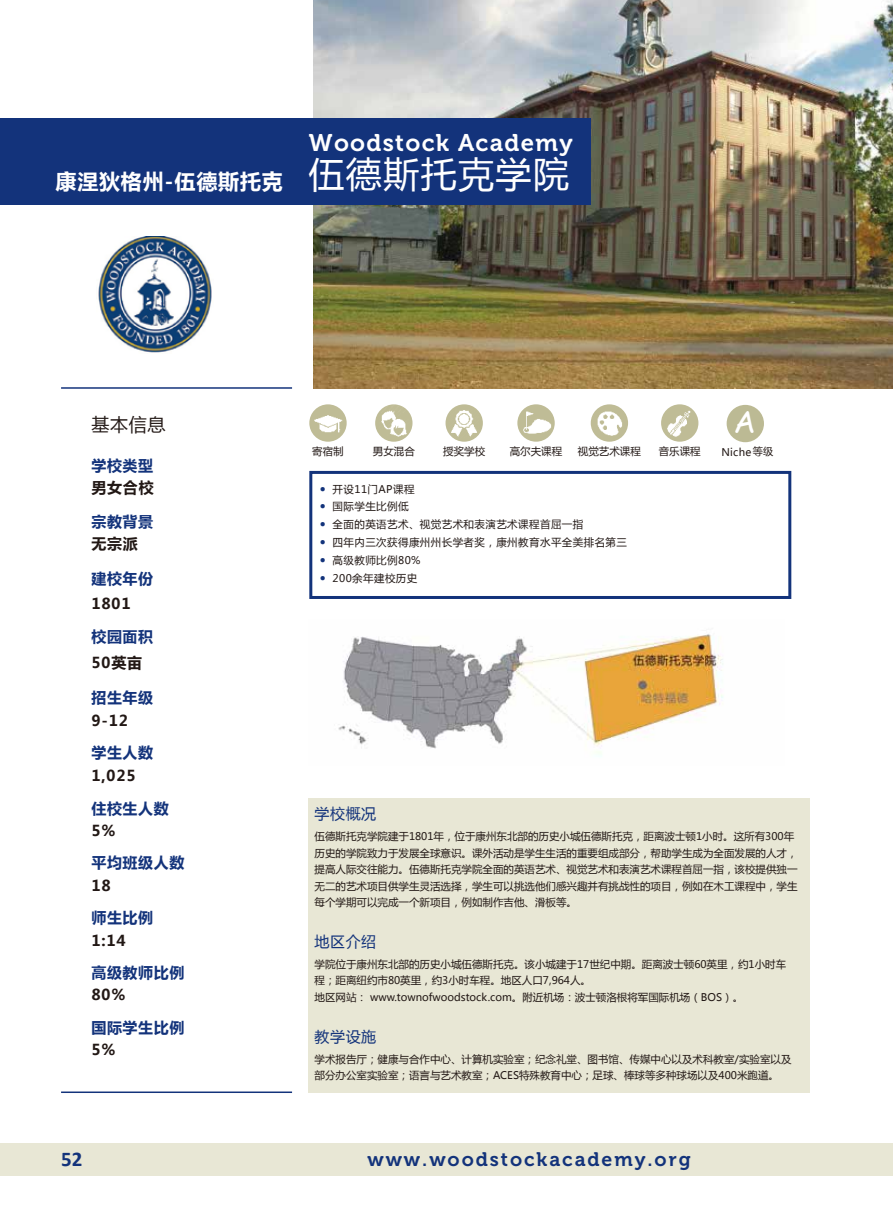
<style>
.page{position:relative;width:893px;height:1212px;background:#fff}
.page>*{position:absolute;margin:0;border:0;box-sizing:border-box;transform-origin:0 0}
.t1{font:36px "Microsoft Ya Hei";letter-spacing:.04em;color:#fff}
.t2{font:30.6px "Comic Sans MS";color:#fff}
.t3{font:24px "Museo 700";letter-spacing:.055em;color:#fff}
.t4{font:700 21px "Microsoft Ya Hei";letter-spacing:.04em;color:#fff}
.t5{font:700 21px "Calibri";color:#13337b}
.t6{font:19.5px "Museo 700";letter-spacing:.1em;color:#13337b}
.t7{font:18px "Microsoft Ya Hei";color:#221815}
.t8{font:700 15px "Microsoft Ya Hei";letter-spacing:.04em;color:#13337b}
.t9{font:700 15px "Microsoft Ya Hei";letter-spacing:.05em;color:#221815}
.t10{font:15px "Microsoft Ya Hei";letter-spacing:.04em;color:#13337b}
.t11{font:10.5px/16.5px "Microsoft Ya Hei";color:#221815}
.t12{font:10.5px "Microsoft Ya Hei";letter-spacing:.04em;color:#221815}
.s1{font-size:10.2px}
.s2{font-family:"Calibri";font-weight:700;font-size:12px;color:#13337b}
</style>
<div class="page">
<div style="left:309px;top:798px;width:501px;height:295px;background:#e8e7d5"></div>
<img style="left:314px;top:0;width:579px;height:389px">
<div style="left:0;top:118px;width:591px;height:87px;background:#13337b"></div>
<div style="left:0;top:1143px;width:893px;height:32px;background:#e8e7d5"></div>
<div style="left:309px;top:471px;width:482px;height:128px;border:3px solid #13337b"></div>
<hr style="left:61px;top:387px;width:231px;height:2px;background:#13337b">
<hr style="left:61px;top:1091px;width:231px;height:2px;background:#13337b">
<img style="left:309px;top:404px;width:38px;height:38px;border-radius:19px">
<img style="left:375px;top:404px;width:37px;height:38px;border-radius:19px">
<img style="left:445px;top:404px;width:38px;height:38px;border-radius:19px">
<img style="left:517px;top:404px;width:38px;height:38px;border-radius:19px">
<img style="left:591px;top:404px;width:37px;height:38px;border-radius:19px">
<img style="left:661px;top:404px;width:37px;height:38px;border-radius:19px">
<img style="left:338px;top:634px;width:385px;height:120px">
<img style="left:98px;top:236px;width:114px;height:117px">
<div style="left:727px;top:405px;width:37px;height:37px;background:#bcba94;border-radius:50%"></div>
<h3 class="t4" style="left:56px;top:167px;width:229px">康涅狄格州-伍德斯托克</h3>
<h3 class="t3" style="left:309px;top:130px;width:265px">Woodstock Academy</h3>
<h1 class="t1" style="left:309px;top:150px;width:262px">伍德斯托克学院</h1>
<h3 class="t7" style="left:91px;top:412px;width:76px">基本信息</h3>
<h3 class="t8" style="left:91px;top:455px;width:63px">学校类型</h3>
<h3 class="t9" style="left:91px;top:477px;width:64px">男女合校</h3>
<h3 class="t8" style="left:91px;top:511px;width:63px">宗教背景</h3>
<h3 class="t9" style="left:91px;top:534px;width:48px">无宗派</h3>
<h3 class="t8" style="left:91px;top:568px;width:63px">建校年份</h3>
<h3 class="t9" style="left:91px;top:593px;width:41px">1801</h3>
<h3 class="t8" style="left:91px;top:626px;width:63px">校园面积</h3>
<h3 class="t9" style="left:91px;top:652px;width:52px">50英亩</h3>
<h3 class="t8" style="left:91px;top:687px;width:63px">招生年级</h3>
<h3 class="t9" style="left:91px;top:710px;width:38px">9-12</h3>
<h3 class="t8" style="left:91px;top:742px;width:63px">学生人数</h3>
<h3 class="t9" style="left:91px;top:765px;width:46px">1,025</h3>
<h3 class="t8" style="left:91px;top:798px;width:79px">住校生人数</h3>
<h3 class="t9" style="left:91px;top:820px;width:25px">5%</h3>
<h3 class="t8" style="left:91px;top:852px;width:95px">平均班级人数</h3>
<h3 class="t9" style="left:91px;top:875px;width:21px">18</h3>
<h3 class="t8" style="left:91px;top:907px;width:63px">师生比例</h3>
<h3 class="t9" style="left:91px;top:930px;width:36px">1:14</h3>
<h3 class="t8" style="left:91px;top:962px;width:95px">高级教师比例</h3>
<h3 class="t9" style="left:91px;top:984px;width:35px">80%</h3>
<h3 class="t8" style="left:91px;top:1017px;width:95px">国际学生比例</h3>
<h3 class="t9" style="left:91px;top:1039px;width:25px">5%</h3>
<h3 class="t5" style="left:61px;top:1144px;width:23px">52</h3>
<h2 class="t2" style="left:733px;top:400px;width:24px">A</h2>
<p class="t11" style="left:312px;top:442px;width:33px">寄宿制</p>
<p class="t11" style="left:373px;top:442px;width:43px">男女混合</p>
<p class="t11" style="left:443px;top:442px;width:43px">授奖学校</p>
<p class="t11" style="left:510px;top:442px;width:54px">高尔夫课程</p>
<p class="t11" style="left:578px;top:442px;width:64px">视觉艺术课程</p>
<p class="t11" style="left:659px;top:442px;width:43px">音乐课程</p>
<p class="t11" style="left:721px;top:443px;width:53px">Niche<span class="s1">等级</span></p>
<p class="t12" style="left:320px;top:482px;width:96px"><span class="s2">•</span> 开设11门AP课程</p>
<p class="t12" style="left:320px;top:499px;width:90px"><span class="s2">•</span> 国际学生比例低</p>
<p class="t12" style="left:320px;top:517px;width:265px"><span class="s2">•</span> 全面的英语艺术、视觉艺术和表演艺术课程首屈一指</p>
<p class="t12" style="left:320px;top:535px;width:309px"><span class="s2">•</span> 四年内三次获得康州州长学者奖，康州教育水平全美排名第三</p>
<p class="t12" style="left:320px;top:553px;width:102px"><span class="s2">•</span> 高级教师比例80%</p>
<p class="t12" style="left:320px;top:571px;width:99px"><span class="s2">•</span> 200余年建校历史</p>
<h3 class="t10" style="left:314px;top:804px;width:63px">学校概况</h3>
<p class="t11" style="left:314px;top:828px;width:485px">伍德斯托克学院建于1801年，位于康州东北部的历史小城伍德斯托克，距离波士顿1小时。这所有300年历史的学院致力于发展全球意识。课外活动是学生生活的重要组成部分，帮助学生成为全面发展的人才，提高人际交往能力。伍德斯托克学院全面的英语艺术、视觉艺术和表演艺术课程首屈一指，该校提供独一无二的艺术项目供学生灵活选择，学生可以挑选他们感兴趣并有挑战性的项目，例如在木工课程中，学生每个学期可以完成一个新项目，例如制作吉他、滑板等。</p>
<h3 class="t10" style="left:314px;top:931px;width:63px">地区介绍</h3>
<p class="t11" style="left:314px;top:955px;width:473px">学院位于康州东北部的历史小城伍德斯托克。该小城建于17世纪中期。距离波士顿60英里，约1小时车程；距离纽约市80英里，约3小时车程。地区人口7,964人。<br>地区网站： www.townofwoodstock.com。附近机场：波士顿洛根将军国际机场（BOS）。</p>
<h3 class="t10" style="left:314px;top:1026px;width:63px">教学设施</h3>
<p class="t11" style="left:314px;top:1050px;width:478px">学术报告厅；健康与合作中心、计算机实验室；纪念礼堂、图书馆、传媒中心以及术科教室/实验室以及部分办公室实验室；语言与艺术教室；ACES特殊教育中心；足球、棒球等多种球场以及400米跑道。</p>
<h3 class="t6" style="left:367px;top:1148px;width:325px">www.woodstockacademy.org</h3>
</div>
